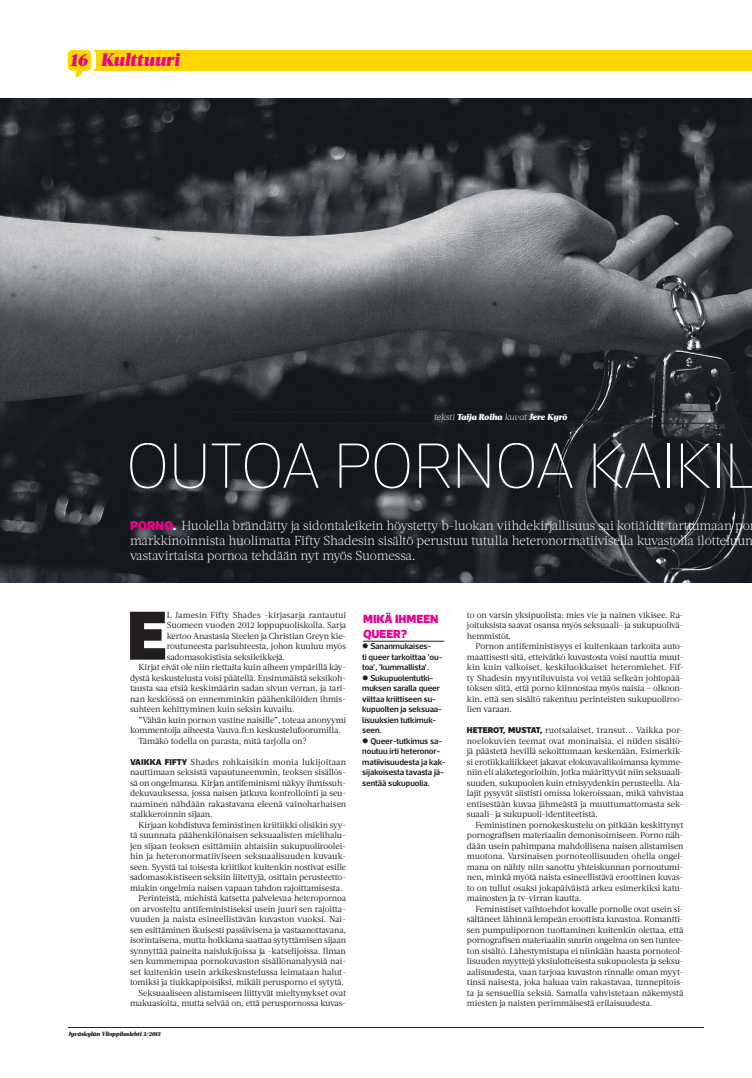
<style>
.page{position:relative;width:752px;height:1078px;background:#fff}
.page>*{position:absolute;margin:0;border:0;box-sizing:border-box;transform-origin:0 0}
.t1{font:900 70.5px "Acto";color:#231f20}
.t2{font:100 65px "Acto";letter-spacing:-.015em;color:#fff}
.t3{font:italic 900 18px "Acta";letter-spacing:-.01em;color:#ed028c}
.t4{font:300 13px/15px "Acta";letter-spacing:-.015em;color:#fff}
.t5{font:900 12px/15px "Acto";letter-spacing:-.005em;color:#ed028c}
.t6{font:8.7px/10.5px "Acta";letter-spacing:-.01em;color:#231f20;text-align:justify}
.t7{font:8.7px "Acta";letter-spacing:.01em;color:#231f20}
.t8{font:italic 900 8.7px "Acta";letter-spacing:-.01em;color:#fff}
.t9{font:600 8.6px/10.5px "Acto";letter-spacing:-.01em;color:#231f20}
.t10{font:italic 900 6px "Acta";letter-spacing:-.01em;color:#231f20}
.s1{font-weight:300}
.s2{font-family:"Acto";font-weight:900;color:#ed028c}
.s3{font-family:"Acto";font-weight:900}
.s4{font-family:"Acto";font-weight:900;font-size:8.6px}
</style>
<div class="page">
<hr style="left:68px;top:1027px;width:635px;height:1px;background:#231f20">
<svg style="left:68px;top:50px;width:684px;height:27px"></svg>
<img style="left:0;top:99px;width:751px;height:483px">
<hr style="left:363px;top:641px;width:81px;height:1px;background:#231f20">
<hr style="left:230px;top:411px;width:521px;height:1px;background:#231f20">
<hr style="left:230px;top:423px;width:521px;height:1px;background:#231f20">
<h3 class="t3" style="left:70px;top:49px;width:111px">16 Kulttuuri</h3>
<p class="t8" style="left:433px;top:412px;width:135px"><span class="s1">teksti</span> Taija Roiha <span class="s1">kuvat</span> Jere Kyrö</p>
<h2 class="t2" style="left:125px;top:429px;width:634px">OUTOA PORNOA KAIKIL</h2>
<p class="t4" style="left:130px;top:518px;width:624px"><span class="s2">PORNO</span><span class="s3">.</span> Huolella brändätty ja sidontaleikein höystetty b-luokan viihdekirjallisuus sai kotiäidit tarttumaan po markkinoinnista huolimatta Fifty Shadesin sisältö perustuu tutulla heteronormatiivisella kuvastolla ilotteluun vastavirtaista pornoa tehdään nyt myös Suomessa.</p>
<h1 class="t1" style="left:127px;top:591px;width:41px">E</h1>
<p class="t7" style="left:167px;top:609px;width:181px">L Jamesin Fifty Shades -kirjasarja rantautui</p>
<p class="t6" style="left:167px;top:620px;width:181px">Suomeen vuoden 2012 loppupuoliskolla. Sarja</p>
<p class="t6" style="left:167px;top:630px;width:181px">kertoo Anastasia Steelen ja Christian Greyn kie-</p>
<p class="t6" style="left:167px;top:641px;width:181px">routuneesta parisuhteesta, johon kuuluu myös</p>
<p class="t6" style="left:167px;top:651px;width:119px">sadomasokistisia seksileikkejä.</p>
<p class="t6" style="left:138px;top:662px;width:209px">Kirjat eivät ole niin riettaita kuin aiheen ympärillä käy-</p>
<p class="t6" style="left:130px;top:672px;width:217px">dystä keskustelusta voisi päätellä. Ensimmäistä seksikoh-</p>
<p class="t6" style="left:130px;top:683px;width:217px">tausta saa etsiä keskimäärin sadan sivun verran, ja tari-</p>
<p class="t6" style="left:130px;top:693px;width:217px">nan keskiössä on ennemminkin päähenkilöiden ihmis-</p>
<p class="t6" style="left:130px;top:704px;width:166px">suhteen kehittyminen kuin seksin kuvailu.</p>
<p class="t6" style="left:138px;top:714px;width:209px">”Vähän kuin pornon vastine naisille”, toteaa anonyymi</p>
<p class="t6" style="left:130px;top:725px;width:212px">kommentoija aiheesta Vauva.fi:n keskustelufoorumilla.</p>
<p class="t6" style="left:138px;top:735px;width:170px">Tämäkö todella on parasta, mitä tarjolla on?</p>
<p class="t6" style="left:130px;top:756px;width:218px"><span class="s4">VAIKKA FIFTY</span> Shades rohkaisikin monia lukijoitaan nauttimaan seksistä vapautuneemmin, teoksen sisällös&shy;sä on ongelmansa. Kirjan antifeminismi näkyy ihmissuh&shy;dekuvauksessa, jossa naisen jatkuva kontrollointi ja seu&shy;raaminen nähdään rakastavana eleenä vainoharhaisen stalkkeroinnin sijaan.</p>
<p class="t6" style="left:138px;top:819px;width:209px">Kirjaan kohdistuva feministinen kriitiikki olisikin syy-</p>
<p class="t6" style="left:130px;top:830px;width:217px">tä suunnata päähenkilönaisen seksuaalisten mielihalu-</p>
<p class="t6" style="left:130px;top:840px;width:217px">jen sijaan teoksen esittämiin ahtaisiin sukupuoliroolei-</p>
<p class="t6" style="left:130px;top:851px;width:217px">hin ja heteronormatiiviseen seksuaalisuuden kuvauk-</p>
<p class="t6" style="left:130px;top:861px;width:217px">seen. Syystä tai toisesta kriitikot kuitenkin nostivat esille</p>
<p class="t6" style="left:130px;top:872px;width:217px">sadomasokistiseen seksiin liitettyjä, osittain perusteetto-</p>
<p class="t6" style="left:130px;top:882px;width:214px">miakin ongelmia naisen vapaan tahdon rajoittamisesta.</p>
<p class="t6" style="left:138px;top:893px;width:209px">Perinteistä, miehistä katsetta palvelevaa heteropornoa</p>
<p class="t6" style="left:130px;top:903px;width:217px">on arvosteltu antifeministiseksi usein juuri sen rajoitta-</p>
<p class="t6" style="left:130px;top:914px;width:217px">vuuden ja naista esineellistävän kuvaston vuoksi. Nai-</p>
<p class="t6" style="left:130px;top:924px;width:217px">sen esittäminen ikuisesti passiivisena ja vastaanottavana,</p>
<p class="t6" style="left:130px;top:935px;width:217px">isorintaisena, mutta hoikkana saattaa sytyttämisen sijaan</p>
<p class="t6" style="left:130px;top:945px;width:217px">synnyttää paineita naislukijoissa ja -katselijoissa. Ilman</p>
<p class="t6" style="left:130px;top:956px;width:217px">sen kummempaa pornokuvaston sisällönanalyysiä nai-</p>
<p class="t6" style="left:130px;top:966px;width:217px">set kuitenkin usein arkikeskustelussa leimataan halut-</p>
<p class="t6" style="left:130px;top:977px;width:215px">tomiksi ja tiukkapipoisiksi, mikäli perusporno ei sytytä.</p>
<p class="t6" style="left:138px;top:987px;width:209px">Seksuaaliseen alistamiseen liittyvät mieltymykset ovat</p>
<p class="t6" style="left:130px;top:998px;width:217px">makuasioita, mutta selvää on, että peruspornossa kuvas-</p>
<p class="t10" style="left:68px;top:1029px;width:94px">Jyväskylän Ylioppilaslehti 3/2013</p>
<h3 class="t5" style="left:363px;top:611px;width:77px">MIKÄ IHMEEN<br>QUEER?</h3>
<p class="t9" style="left:362px;top:640px;width:82px;text-indent:8px">Sananmukaises-<br>ti queer tarkoittaa ’ou&shy;toa’, ’kummallista’.</p>
<p class="t9" style="left:362px;top:672px;width:81px;text-indent:8px">Sukupuolentutki&shy;muksen saralla queer viittaa kriittiseen su&shy;kupuolten ja seksuaa&shy;lisuuksien tutkimuk&shy;seen.</p>
<p class="t9" style="left:362px;top:735px;width:85px;text-indent:8px">Queer-tutkimus sa&shy;noutuu irti heteronor&shy;matiivisuudesta ja kak&shy;sijakoisesta tavasta jä&shy;sentää sukupuolia.</p>
<p class="t6" style="left:466px;top:609px;width:218px">to on varsin yksipuolista: mies vie ja nainen vikisee. Ra&shy;joituksista saavat osansa myös seksuaali- ja sukupuolivä&shy;hemmistöt.</p>
<p class="t6" style="left:466px;top:641px;width:218px;text-indent:9px">Pornon antifeministisyys ei kuitenkaan tarkoita auto&shy;maattisesti sitä, etteivätkö kuvastosta voisi nauttia muut&shy;kin kuin valkoiset, keskiluokkaiset heteromiehet. Fif&shy;ty Shadesin myyntiluvuista voi vetää selkeän johtopää&shy;töksen siitä, että porno kiinnostaa myös naisia – olkoon&shy;kin, että sen sisältö rakentuu perinteisten sukupuoliroo&shy;lien varaan.</p>
<p class="t6" style="left:466px;top:725px;width:218px"><span class="s4">HETEROT, MUSTAT,</span> ruotsalaiset, transut... Vaikka por&shy;noelokuvien teemat ovat moninaisia, ei niiden sisältö&shy;jä päästetä hevillä sekoittumaan keskenään. Esimerkik&shy;si erotiikkaliikkeet jakavat elokuvavalikoimansa kymme&shy;niin eli alaketegorioihin, jotka määrittyvät niin seksuaali&shy;suuden, sukupuolen kuin etnisyydenkin perusteella. Ala&shy;lajit pysyvät siististi omissa lokeroissaan, mikä vahvistaa entisestään kuvaa jähmeästä ja muuttumattomasta sek&shy;suaali- ja sukupuoli-identiteetistä.</p>
<p class="t6" style="left:466px;top:819px;width:218px;text-indent:8px">Feministinen pornokeskustelu on pitkään keskittynyt pornografisen materiaalin demonisoimiseen. Porno näh&shy;dään usein pahimpana mahdollisena naisen alistamisen muotona. Varsinaisen pornoteollisuuden ohella ongel&shy;mana on nähty niin sanottu yhteiskunnan pornoutumi&shy;nen, minkä myötä naista esineellistävä eroottinen kuvas&shy;to on tullut osaksi jokapäiväistä arkea esimerkiksi katu&shy;mainosten ja tv-virran kautta.</p>
<p class="t6" style="left:466px;top:903px;width:218px;text-indent:9px">Feministiset vaihtoehdot kovalle pornolle ovat usein si&shy;sältäneet lähinnä lempeän eroottista kuvastoa. Romantti&shy;sen pumpulipornon tuottaminen kuitenkin olettaa, että pornografisen materiaalin suurin ongelma on sen tuntee&shy;ton sisältö. Lähestymistapa ei niinkään haasta pornoteol&shy;lisuuden myyttejä yksiulotteisesta sukupuolesta ja seksu&shy;aalisuudesta, vaan tarjoaa kuvaston rinnalle oman myyt&shy;tinsä naisesta, joka haluaa vain rakastavaa, tunnepitois&shy;ta ja sensuellia seksiä. Samalla vahvistetaan näkemystä miesten ja naisten perimmäisestä erilaisuudesta.</p>
</div>
